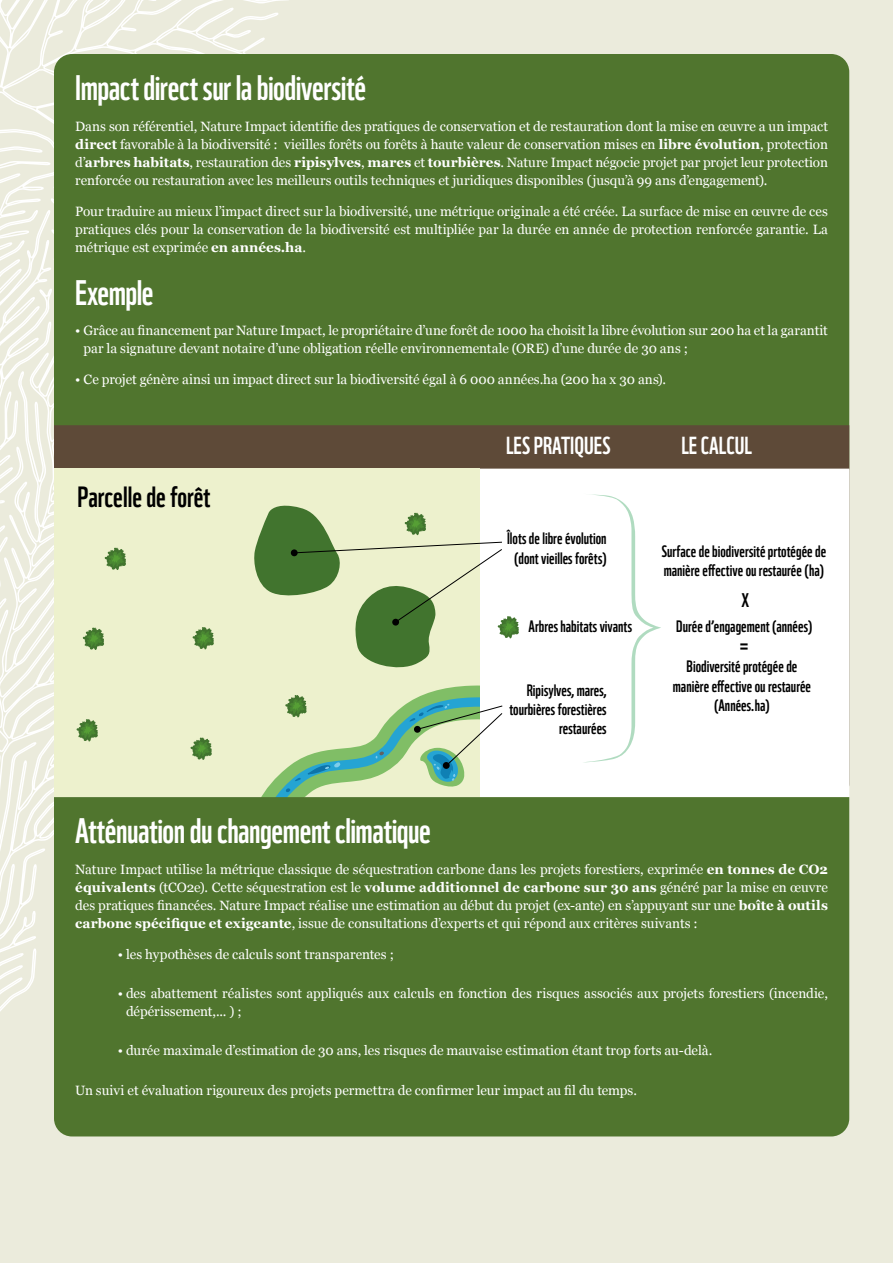
<style>
.page{position:relative;width:893px;height:1263px;background:#ebebdc}
.page>*{position:absolute;margin:0;border:0;box-sizing:border-box;transform-origin:0 0}
.t1{font:34.5px "WWF";letter-spacing:-.015em;color:#fff}
.t2{font:28.5px "WWF";color:#000}
.t3{font:24px "WWF";color:#fff}
.t4{font:21.45px "WWF";color:#000}
.t5{font:19.2px "WWF";color:#000}
.t6{font:16.05px/19.4px "WWF";color:#000;text-align:center}
.t7{font:13.5px/18px "Georgia";color:#fff;text-align:justify}
.s1{font-weight:700}
</style>
<div class="page">
<svg style="left:0;top:0;width:307px;height:1137px"></svg>
<div style="left:54px;top:54px;width:795px;height:431px;background:#50752e;border-radius:18px"></div>
<div style="left:54px;top:425px;width:795px;height:44px;background:#5e4a38"></div>
<div style="left:480px;top:469px;width:369px;height:328px;background:#fff"></div>
<div style="left:54px;top:469px;width:426px;height:328px;background:#edf1cd"></div>
<svg style="left:105px;top:548px;width:21px;height:22px"></svg>
<svg style="left:83px;top:627px;width:21px;height:23px"></svg>
<svg style="left:192px;top:627px;width:22px;height:22px"></svg>
<svg style="left:190px;top:737px;width:22px;height:23px"></svg>
<svg style="left:76px;top:719px;width:22px;height:22px"></svg>
<div style="left:54px;top:797px;width:795px;height:339px;background:#50752e"></div>
<div style="left:582px;top:494px;width:79px;height:268px;background:#fff"></div>
<svg style="left:260px;top:685px;width:243px;height:112px"></svg>
<svg style="left:253px;top:504px;width:266px;height:169px"></svg>
<h1 class="t1" style="left:75px;top:61px;width:293px">Impact direct sur la biodiversité</h1>
<p class="t7" style="left:75px;top:117px;width:754px">Dans son référentiel, Nature Impact identifie des pratiques de conservation et de restauration dont la mise en œuvre a un impact <span class="s1">direct</span> favorable à la biodiversité : vieilles forêts ou forêts à haute valeur de conservation mises en <span class="s1">libre évolution</span>, protection d’<span class="s1">arbres habitats</span>, restauration des <span class="s1">ripisylves</span>, <span class="s1">mares</span> et <span class="s1">tourbières</span>. Nature Impact négocie projet par projet leur protection renforcée ou restauration avec les meilleurs outils techniques et juridiques disponibles (jusqu’à 99 ans d’engagement).</p>
<p class="t7" style="left:75px;top:202px;width:754px">Pour traduire au mieux l’impact direct sur la biodiversité, une métrique originale a été créée. La surface de mise en œuvre de ces pratiques clés pour la conservation de la biodiversité est multipliée par la durée en année de protection renforcée garantie. La métrique est exprimée <span class="s1">en années.ha</span>.</p>
<h1 class="t1" style="left:75px;top:265px;width:80px">Exemple</h1>
<p class="t7" style="left:84px;top:322px;width:746px;text-indent:-8px">• Grâce au financement par Nature Impact, le propriétaire d’une forêt de 1000 ha choisit la libre évolution sur 200 ha et la garantit par la signature devant notaire d’une obligation réelle environnementale (ORE) d’une durée de 30 ans ;</p>
<p class="t7" style="left:75px;top:370px;width:592px">• Ce projet génère ainsi un impact direct sur la biodiversité égal à 6 000 années.ha (200 ha x 30 ans).</p>
<h2 class="t2" style="left:77px;top:474px;width:135px">Parcelle de forêt</h2>
<h3 class="t3" style="left:506px;top:427px;width:106px">LES PRATIQUES</h3>
<h3 class="t3" style="left:681px;top:427px;width:72px">LE CALCUL</h3>
<p class="t6" style="left:507px;top:527px;width:101px">Îlots de libre évolution (dont vieilles forêts)</p>
<p class="t6" style="left:529px;top:615px;width:105px">Arbres habitats vivants</p>
<p class="t6" style="left:509px;top:679px;width:99px;text-align:right">Ripisylves, mares, tourbières forestières restaurées</p>
<p class="t6" style="left:662px;top:540px;width:166px;text-align:left">Surface de biodiversité prtotégée de manière effective ou restaurée (ha)</p>
<h3 class="t5" style="left:741px;top:585px;width:9px">X</h3>
<h3 class="t4" style="left:740px;top:629px;width:9px">=</h3>
<p class="t6" style="left:676px;top:615px;width:138px">Durée d’engagement (années)</p>
<p class="t6" style="left:673px;top:655px;width:140px">Biodiversité protégée de manière effective ou restaurée (Années.ha)</p>
<h1 class="t1" style="left:75px;top:804px;width:357px">Atténuation du changement climatique</h1>
<p class="t7" style="left:75px;top:860px;width:754px">Nature Impact utilise la métrique classique de séquestration carbone dans les projets forestiers, exprimée <span class="s1">en tonnes de CO2 équivalents</span> (tCO2e). Cette séquestration est le <span class="s1">volume additionnel de carbone sur 30 ans</span> généré par la mise en œuvre des pratiques financées. Nature Impact réalise une estimation au début du projet (ex-ante) en s’appuyant sur une <span class="s1">boîte à outils carbone spécifique et exigeante</span>, issue de consultations d’experts et qui répond aux critères suivants :</p>
<p class="t7" style="left:118px;top:945px;width:278px">• les hypothèses de calculs sont transparentes ;</p>
<p class="t7" style="left:126px;top:984px;width:703px;text-indent:-8px">• des abattement réalistes sont appliqués aux calculs en fonction des risques associés aux projets forestiers (incendie, dépérissement,... ) ;</p>
<p class="t7" style="left:118px;top:1041px;width:596px">• durée maximale d’estimation de 30 ans, les risques de mauvaise estimation étant trop forts au-delà.</p>
<p class="t7" style="left:75px;top:1081px;width:563px">Un suivi et évaluation rigoureux des projets permettra de confirmer leur impact au fil du temps.</p>
</div>
